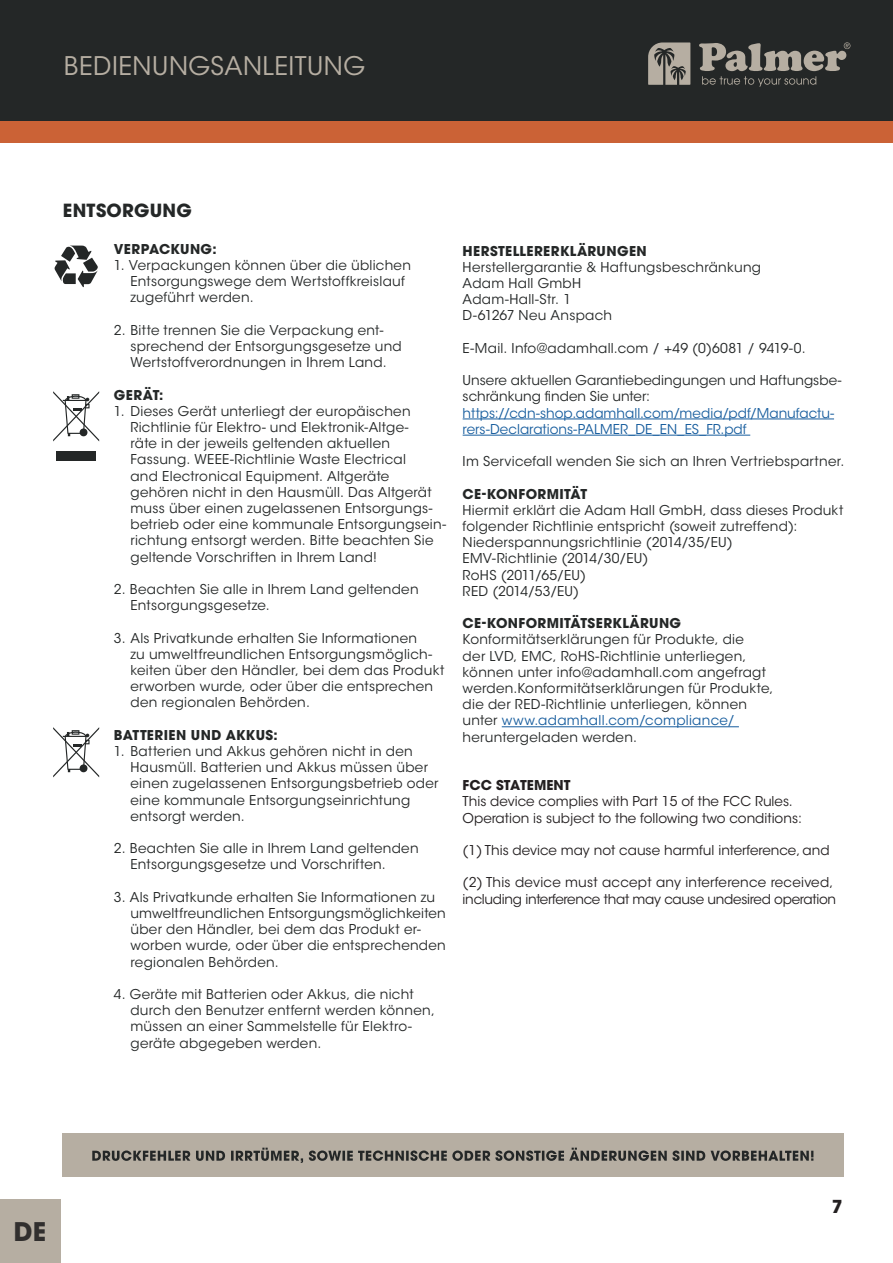
<style>
.page{position:relative;width:893px;height:1263px;background:#fff}
.page>*{position:absolute;margin:0;border:0;box-sizing:border-box;transform-origin:0 0}
.t1{font:25.5px "ITC Avant Garde Std";letter-spacing:.02em;color:#b6aea2}
.t2{font:700 25.5px "ITC Avant Garde Std";color:#312f2e}
.t3{font:700 18px "ITC Avant Garde Std";letter-spacing:.015em;color:#242727}
.t4{font:700 17.7px "ITC Avant Garde Std";color:#231f20}
.t5{font:13.5px/16.2px "ITC Avant Garde Std";letter-spacing:.02em;color:#242727}
.t6{font:13.5px "ITC Avant Garde Std";color:#231f20}
.t7{font:13.5px/16.2px "ITC Avant Garde Std";letter-spacing:-.02em;color:#231f20}
.t8{font:700 13.5px "ITC Avant Garde Std";letter-spacing:.03em;color:#242727}
.t9{font:13.5px/16.2px "ITC Avant Garde Std";color:#175d9e}
.t10{font:13.5px "ITC Avant Garde Std";letter-spacing:.02em;color:#175d9e}
.t11{font:700 13.5px "ITC Avant Garde Std";color:#231f20}
.s1{color:#242727}
</style>
<div class="page">
<div style="left:0;top:0;width:893px;height:123px;background:#242727"></div>
<div style="left:0;top:121px;width:893px;height:21px;background:#cb6236"></div>
<svg style="left:648px;top:42px;width:42px;height:43px"></svg>
<svg style="left:699px;top:42px;width:151px;height:45px"></svg>
<div style="left:62px;top:1133px;width:781px;height:44px;background:#b6aea2"></div>
<svg style="left:92px;top:1148px;width:721px;height:15px"></svg>
<div style="left:0;top:1199px;width:61px;height:64px;background:#b6aea2"></div>
<hr style="left:463px;top:419px;width:371px;height:1px;background:#175d9e">
<hr style="left:463px;top:435px;width:287px;height:1px;background:#175d9e">
<hr style="left:502px;top:726px;width:237px;height:1px;background:#175d9e">
<svg style="left:55px;top:246px;width:43px;height:41px"></svg>
<div style="left:57px;top:451px;width:39px;height:10px;background:#242727"></div>
<svg style="left:53px;top:391px;width:46px;height:50px"></svg>
<svg style="left:53px;top:727px;width:46px;height:50px"></svg>
<p class="t1" style="left:64px;top:50px;width:303px">BEDIENUNGSANLEITUNG</p>
<p class="t3" style="left:63px;top:199px;width:131px">ENTSORGUNG</p>
<p class="t8" style="left:114px;top:240px;width:104px">VERPACKUNG:</p>
<p class="t5" style="left:130px;top:257px;width:282px;text-indent:-16px">1. Verpackungen können über die üblichen<br>Entsorgungswege dem Wertstoffkreislauf zugeführt werden.</p>
<p class="t5" style="left:114px;top:322px;width:271px">2. Bitte trennen Sie die Verpackung ent-</p>
<p class="t5" style="left:130px;top:338px;width:273px">sprechend der Entsorgungsgesetze und</p>
<p class="t5" style="left:130px;top:354px;width:258px">Wertstoffverordnungen in Ihrem Land.</p>
<p class="t8" style="left:114px;top:385px;width:51px">GERÄT:</p>
<p class="t5" style="left:114px;top:403px;width:298px">1. Dieses Gerät unterliegt der europäischen</p>
<p class="t5" style="left:130px;top:419px;width:280px">Richtlinie für Elektro- und Elektronik-Altge-</p>
<p class="t5" style="left:130px;top:435px;width:261px">räte in der jeweils geltenden aktuellen</p>
<p class="t5" style="left:130px;top:451px;width:277px">Fassung. WEEE-Richtlinie Waste Electrical</p>
<p class="t5" style="left:130px;top:468px;width:260px">and Electronical Equipment. Altgeräte</p>
<p class="t5" style="left:130px;top:484px;width:317px">gehören nicht in den Hausmüll. Das Altgerät muss über einen zugelassenen Entsorgungs&shy;betrieb oder eine kommunale Entsorgungsein&shy;richtung entsorgt werden. Bitte beachten Sie</p>
<p class="t5" style="left:130px;top:549px;width:248px">geltende Vorschriften in Ihrem Land!</p>
<p class="t5" style="left:114px;top:581px;width:306px">2. Beachten Sie alle in Ihrem Land geltenden</p>
<p class="t5" style="left:130px;top:597px;width:141px">Entsorgungsgesetze.</p>
<p class="t5" style="left:114px;top:630px;width:305px">3. Als Privatkunde erhalten Sie Informationen</p>
<p class="t5" style="left:130px;top:646px;width:303px">zu umweltfreundlichen Entsorgungsmöglich-</p>
<p class="t5" style="left:130px;top:662px;width:315px">keiten über den Händler, bei dem das Produkt erworben wurde, oder über die entsprechen den regionalen Behörden.</p>
<p class="t8" style="left:114px;top:726px;width:165px">BATTERIEN UND AKKUS:</p>
<p class="t5" style="left:130px;top:743px;width:299px;text-indent:-16px">1. Batterien und Akkus gehören nicht in den<br>Hausmüll. Batterien und Akkus müssen über</p>
<p class="t5" style="left:130px;top:775px;width:310px">einen zugelassenen Entsorgungsbetrieb oder</p>
<p class="t5" style="left:130px;top:792px;width:281px">eine kommunale Entsorgungseinrichtung</p>
<p class="t5" style="left:130px;top:808px;width:116px">entsorgt werden.</p>
<p class="t5" style="left:114px;top:840px;width:306px">2. Beachten Sie alle in Ihrem Land geltenden</p>
<p class="t5" style="left:130px;top:856px;width:257px">Entsorgungsgesetze und Vorschriften.</p>
<p class="t5" style="left:130px;top:889px;width:317px;text-indent:-16px">3. Als Privatkunde erhalten Sie Informationen zu umweltfreundlichen Entsorgungsmöglichkeiten über den Händler, bei dem das Produkt er-</p>
<p class="t5" style="left:130px;top:937px;width:317px">worben wurde, oder über die entsprechenden regionalen Behörden.</p>
<p class="t5" style="left:130px;top:986px;width:306px;text-indent:-16px">4. Geräte mit Batterien oder Akkus, die nicht durch den Benutzer entfernt werden können, müssen an einer Sammelstelle für Elektro-</p>
<p class="t5" style="left:130px;top:1035px;width:192px">geräte abgegeben werden.</p>
<p class="t8" style="left:463px;top:242px;width:186px">HERSTELLERERKLÄRUNGEN</p>
<p class="t5" style="left:463px;top:259px;width:300px">Herstellergarantie &amp; Haftungsbeschränkung</p>
<p class="t5" style="left:463px;top:275px;width:120px">Adam Hall GmbH</p>
<p class="t5" style="left:463px;top:291px;width:110px">Adam-Hall-Str. 1</p>
<p class="t5" style="left:463px;top:308px;width:151px">D-61267 Neu Anspach</p>
<p class="t5" style="left:463px;top:340px;width:344px">E-Mail. Info@adamhall.com / +49 (0)6081 / 9419-0.</p>
<p class="t5" style="left:463px;top:372px;width:380px">Unsere aktuellen Garantiebedingungen und Haftungsbe&shy;schränkung finden Sie unter:</p>
<p class="t9" style="left:463px;top:405px;width:373px">https://cdn-shop.adamhall.com/media/pdf/Manufactu&shy;rers-Declarations-PALMER_DE_EN_ES_FR.pdf</p>
<p class="t5" style="left:463px;top:453px;width:383px">Im Servicefall wenden Sie sich an Ihren Vertriebspartner.</p>
<p class="t8" style="left:463px;top:485px;width:126px">CE-KONFORMITÄT</p>
<p class="t5" style="left:463px;top:502px;width:382px">Hiermit erklärt die Adam Hall GmbH, dass dieses Produkt folgender Richtlinie entspricht (soweit zutreffend):</p>
<p class="t5" style="left:463px;top:534px;width:272px">Niederspannungsrichtlinie (2014/35/EU)</p>
<p class="t5" style="left:463px;top:551px;width:187px">EMV-Richtlinie (2014/30/EU)</p>
<p class="t5" style="left:463px;top:567px;width:125px">RoHS (2011/65/EU)</p>
<p class="t5" style="left:463px;top:583px;width:118px">RED (2014/53/EU)</p>
<p class="t8" style="left:463px;top:614px;width:220px">CE-KONFORMITÄTSERKLÄRUNG</p>
<p class="t5" style="left:463px;top:632px;width:283px">Konformitätserklärungen für Produkte, die</p>
<p class="t5" style="left:463px;top:648px;width:285px">der LVD, EMC, RoHS-Richtlinie unterliegen,</p>
<p class="t5" style="left:463px;top:664px;width:305px">können unter info@adamhall.com angefragt</p>
<p class="t5" style="left:463px;top:680px;width:312px">werden.Konformitätserklärungen für Produkte,</p>
<p class="t5" style="left:463px;top:696px;width:286px">die der RED-Richtlinie unterliegen, können</p>
<p class="t10" style="left:463px;top:712px;width:274px"><span class="s1">unter</span> www.adamhall.com/compliance/</p>
<p class="t5" style="left:463px;top:729px;width:176px">heruntergeladen werden.</p>
<p class="t11" style="left:463px;top:776px;width:109px">FCC STATEMENT</p>
<p class="t6" style="left:463px;top:793px;width:332px">This device complies with Part 15 of the FCC Rules.</p>
<p class="t6" style="left:463px;top:809px;width:341px">Operation is subject to the following two conditions:</p>
<p class="t6" style="left:463px;top:842px;width:368px">(1) This device may not cause harmful interference, and</p>
<p class="t7" style="left:463px;top:875px;width:375px">(2) This device must accept any interference received, including interference that may cause undesired operation</p>
<p class="t2" style="left:14px;top:1214px;width:34px">DE</p>
<h3 class="t4" style="left:832px;top:1194px;width:12px">7</h3>
</div>
